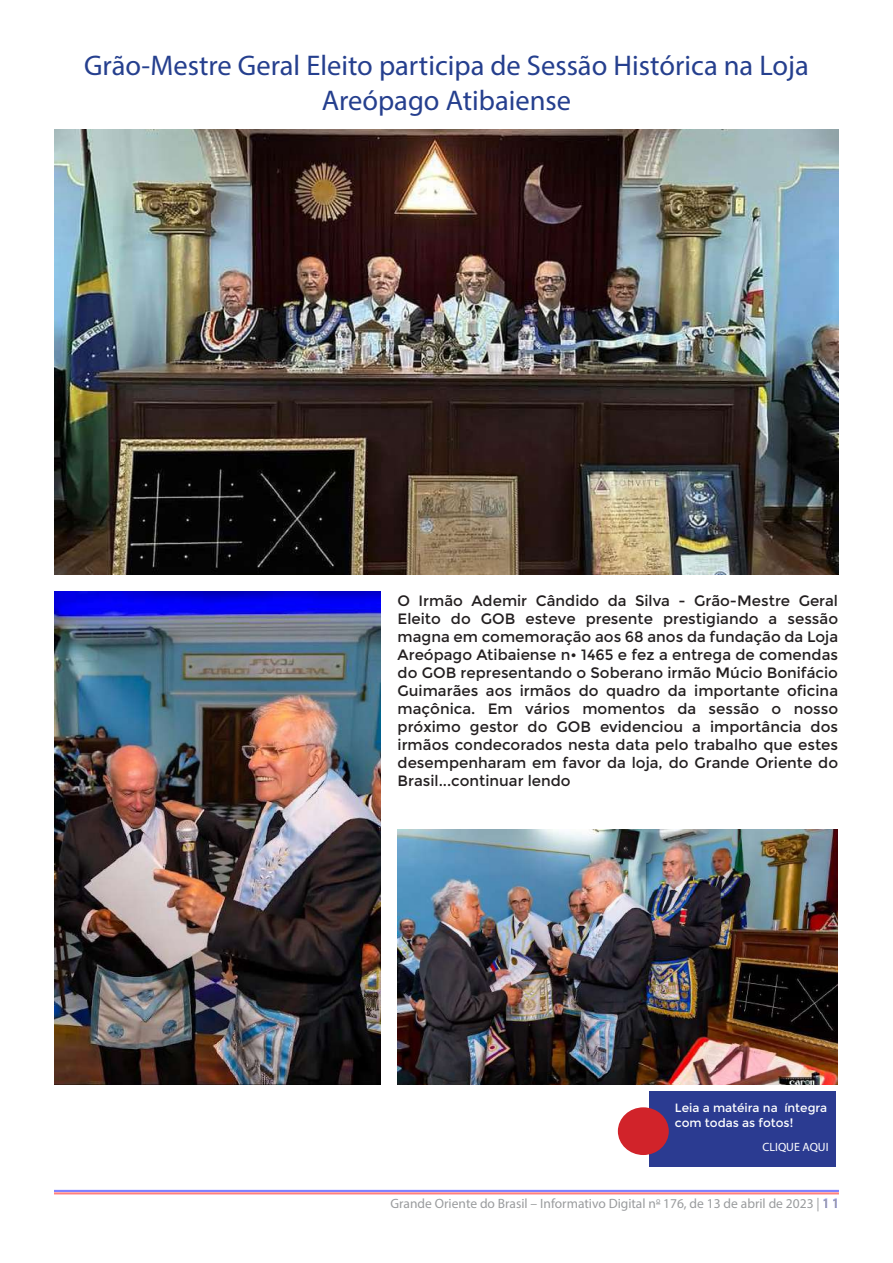
<style>
.page{position:relative;width:893px;height:1263px;background:#fff}
.page>*{position:absolute;margin:0;border:0;box-sizing:border-box;transform-origin:0 0}
.t1{font:28.5px/34.2px "Myriad Pro";color:#253f8e;text-align:center}
.t2{font:15px/18px "Montserrat";color:#231f20;text-align:justify}
.t3{font:13.5px "Myriad Pro";color:#9a9c9e}
.t4{font:12px/14.4px "Montserrat";color:#fff}
.t5{font:12px "Myriad Pro";color:#fff}
.s1{color:#b5b5ff}
</style>
<div class="page">
<hr style="left:54px;top:1190px;width:785px;height:2px;background:#8080ff">
<hr style="left:54px;top:1192px;width:785px;height:2px;background:#ff8080">
<div style="left:649px;top:1091px;width:186px;height:75px;background:#2b3b91"></div>
<div style="left:618px;top:1107px;width:51px;height:48px;background:#d1232a;border-radius:50%"></div>
<img style="left:55px;top:130px;width:784px;height:444px">
<img style="left:54px;top:591px;width:327px;height:494px">
<img style="left:398px;top:830px;width:439px;height:255px">
<h1 class="t1" style="left:84px;top:48px;width:726px">Grão-Mestre Geral Eleito participa de Sessão Histórica na Loja<br>Areópago Atibaiense</h1>
<p class="t2" style="left:398px;top:591px;width:442px">O Irmão Ademir Cândido da Silva - Grão-Mestre Geral Eleito do GOB esteve presente prestigiando a sessão magna em comemoração aos 68 anos da fundação da Loja Areópago Atibaiense n• 1465 e fez a entrega de comendas do GOB representando o Soberano irmão Múcio Bonifácio Guimarães aos irmãos do quadro da importante oficina maçônica. Em vários momentos da sessão o nosso próximo gestor do GOB evidenciou a importância dos irmãos condecorados nesta data pelo trabalho que estes desempenharam em favor da loja, do Grande Oriente do Brasil...continuar lendo</p>
<p class="t4" style="left:675px;top:1101px;width:154px">Leia a matéira na íntegra com todas as fotos!</p>
<p class="t5" style="left:762px;top:1140px;width:68px">CLIQUE AQUI</p>
<p class="t3" style="left:391px;top:1195px;width:450px">Grande Oriente do Brasil – Informativo Digital n<sup>o</sup> 176, de 13 de abril de 2023 | <span class="s1">1 1</span></p>
</div>
